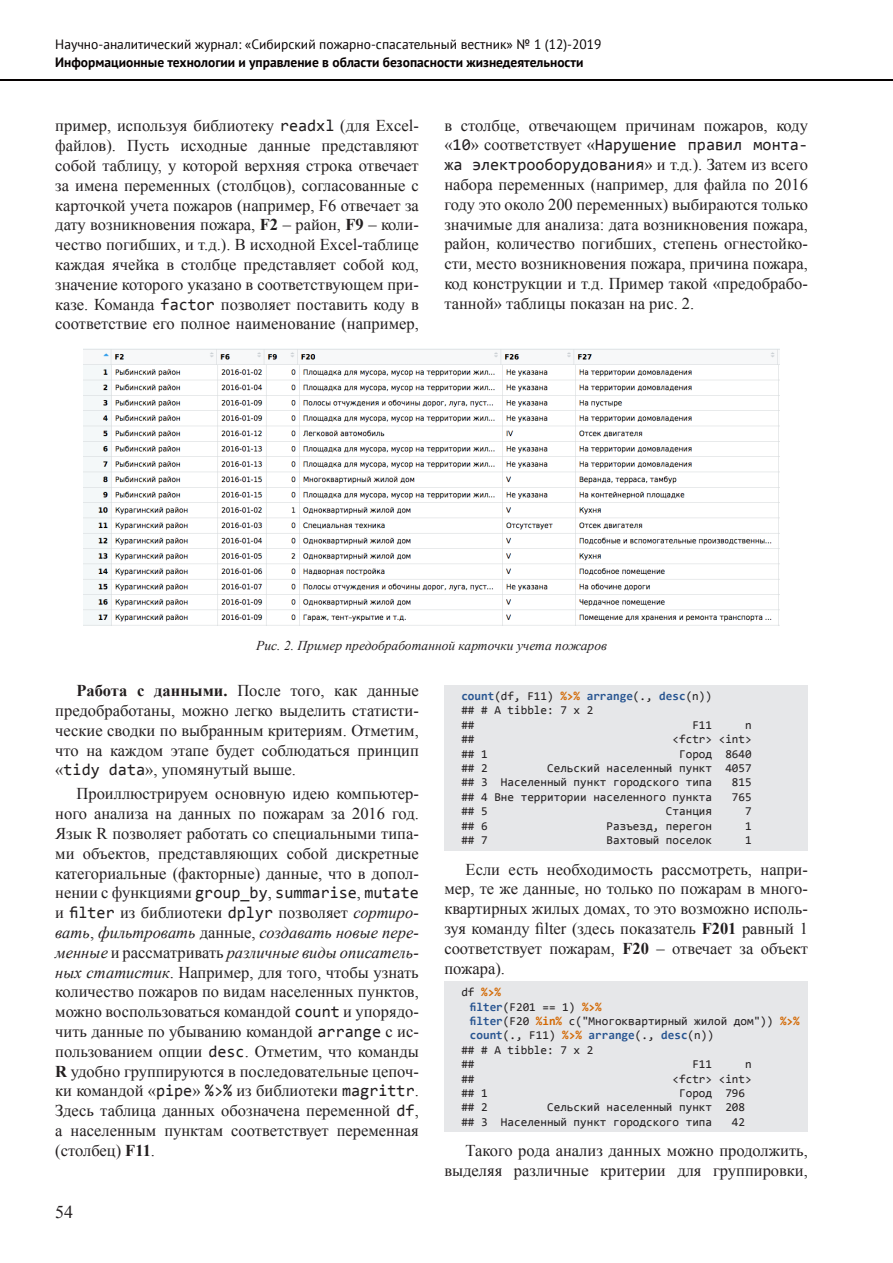
<style>
.page{position:relative;width:893px;height:1263px;background:#fff}
.page>*{position:absolute;margin:0;border:0;box-sizing:border-box;transform-origin:0 0}
.t1{font:18px "Times New Roman";color:#231f20}
.Текст{font:16.5px/19.8px "Times New Roman";color:#231f20;text-align:justify}
.t2{font:13.5px "PT Sans";color:#060101}
.t3{font:700 13.5px "PT Sans";color:#060101}
.Подпись_картинка{font:italic 13.5px "Times New Roman";color:#231f20}
.t4{font:12px/14.4px "Consolas";color:#231f20}
.t5{font:700 12px "Consolas";color:#285591}
.t6{font:700 12px "Consolas";color:#d36700}
.s1{font-family:"Consolas"}
.s2{font-weight:700}
.s3{font-style:italic}
.s4{font-weight:700;color:#285591}
.s5{font-weight:700;color:#d36700}
.s6{font-weight:400;color:#231f20}
.s7{color:#d36700}
</style>
<div class="page">
<hr style="left:0;top:80px;width:893px;height:1px;background:#060101">
<div style="left:444px;top:685px;width:364px;height:165px;background:#e6e7e9"></div>
<div style="left:444px;top:981px;width:364px;height:151px;background:#e6e7e9"></div>
<img style="left:83px;top:349px;width:697px;height:276px">
<p class="t2" style="left:55px;top:35px;width:548px">Научно-аналитический журнал: «Сибирский пожарно-спасательный вестник» № 1 (12)-2019</p>
<p class="t3" style="left:55px;top:54px;width:530px">Информационные технологии и управление в области безопасности жизнедеятельности</p>
<p class="Текст" style="left:55px;top:116px;width:365px">пример, используя библиотеку <span class="s1">readxl</span> (для Excel&shy;файлов). Пусть исходные данные представляют собой таблицу, у которой верхняя строка отвечает за имена переменных (столбцов), согласованные с карточкой учета пожаров (например, F6 отвечает за дату возникновения пожара, <span class="s2">F2</span> – район, <span class="s2">F9</span> – коли&shy;чество погибших, и т.д.). В исходной Excel-таблице каждая ячейка в столбце представляет собой код, значение которого указано в соответствующем при&shy;казе. Команда <span class="s1">factor</span> позволяет поставить коду в соответствие его полное наименование (например,</p>
<p class="Текст" style="left:444px;top:115px;width:365px">в столбце, отвечающем причинам пожаров, коду «<span class="s1">10</span>» соответствует «<span class="s1">Нарушение правил монта&shy;жа электрооборудования</span>» и т.д.). Затем из всего набора переменных (например, для файла по 2016 году это около 200 переменных) выбираются только значимые для анализа: дата возникновения пожара, район, количество погибших, степень огнестойко&shy;сти, место возникновения пожара, причина пожара, код конструкции и т.д. Пример такой «предобрабо&shy;танной» таблицы показан на рис. 2.</p>
<p class="Подпись_картинка" style="left:256px;top:636px;width:352px">Рис. 2. Пример предобработанной карточки учета пожаров</p>
<p class="Текст" style="left:55px;top:680px;width:365px;text-indent:21px"><span class="s2">Работа с данными.</span> После того, как данные предобработаны, можно легко выделить статисти&shy;ческие сводки по выбранным критериям. Отметим, что на каждом этапе будет соблюдаться принцип «<span class="s1">tidy data</span>», упомянутый выше.</p>
<p class="Текст" style="left:55px;top:784px;width:365px;text-indent:21px">Проиллюстрируем основную идею компьютер&shy;ного анализа на данных по пожарам за 2016 год.<br>Язык R позволяет работать со специальными типа&shy;ми объектов, представляющих собой дискретные категориальные (факторные) данные, что в допол&shy;нении с функциями <span class="s1">group_by</span>, <span class="s1">summarise</span>, <span class="s1">mutate </span>и <span class="s1">filter</span> из библиотеки <span class="s1">dplyr</span> позволяет <span class="s3">сортиро&shy;вать</span>, <span class="s3">фильтровать</span> данные, <span class="s3">создавать новые пере&shy;менные</span> и рассматривать <span class="s3">различные виды описатель&shy;ных статистик</span>. Например, для того, чтобы узнать количество пожаров по видам населенных пунктов, можно воспользоваться командой <span class="s1">count</span> и упорядо&shy;чить данные по убыванию командой <span class="s1">arrange</span> с ис&shy;пользованием опции <span class="s1">desc</span>. Отметим, что команды <span class="s2">R</span> удобно группируются в последовательные цепоч&shy;ки командой «<span class="s1">pipe</span>» <span class="s1">%&gt;%</span> из библиотеки <span class="s1">magrittr</span>.<br>Здесь таблица данных обозначена переменной <span class="s1">df</span>, а населенным пунктам соответствует переменная (столбец) <span class="s2">F11</span>.</p>
<p class="t1" style="left:55px;top:1200px;width:19px">54</p>
<p class="t4" style="left:461px;top:688px;width:252px"><span class="s4">count</span>(df, F11) <span class="s5">%&gt;%</span> <span class="s4">arrange</span>(., <span class="s4">desc</span>(n)) ## # A tibble: 7 x 2<br>##</p>
<p class="t4" style="left:692px;top:717px;width:21px">F11</p>
<p class="t4" style="left:745px;top:717px;width:8px">n</p>
<p class="t4" style="left:461px;top:732px;width:15px">##</p>
<p class="t4" style="left:673px;top:732px;width:81px">&lt;fctr&gt; &lt;int&gt;</p>
<p class="t4" style="left:461px;top:746px;width:28px">## 1</p>
<p class="t4" style="left:679px;top:746px;width:74px">Город 8640</p>
<p class="t4" style="left:461px;top:760px;width:28px">## 2</p>
<p class="t4" style="left:461px;top:760px;width:292px;text-indent:86px">Сельский населенный пункт 4057 ## 3 Населенный пункт городского типа</p>
<p class="t4" style="left:732px;top:775px;width:21px">815</p>
<p class="t4" style="left:461px;top:789px;width:252px">## 4 Вне территории населенного пункта</p>
<p class="t4" style="left:732px;top:789px;width:21px">765</p>
<p class="t4" style="left:461px;top:804px;width:28px">## 5</p>
<p class="t4" style="left:666px;top:804px;width:48px">Станция</p>
<p class="t4" style="left:745px;top:804px;width:8px">7</p>
<p class="t4" style="left:461px;top:818px;width:28px">## 6</p>
<p class="t4" style="left:607px;top:818px;width:107px">Разъезд, перегон</p>
<p class="t4" style="left:745px;top:818px;width:8px">1</p>
<p class="t4" style="left:461px;top:832px;width:28px">## 7</p>
<p class="t4" style="left:607px;top:832px;width:107px">Вахтовый поселок</p>
<p class="t4" style="left:745px;top:832px;width:8px">1</p>
<p class="Текст" style="left:444px;top:859px;width:365px;text-indent:21px">Если есть необходимость рассмотреть, напри&shy;мер, те же данные, но только по пожарам в много&shy;квартирных жилых домах, то это возможно исполь&shy;зуя команду filter (здесь показатель <span class="s2">F201</span> равный 1 соответствует пожарам, <span class="s2">F20</span> – отвечает за объект пожара).</p>
<p class="t6" style="left:461px;top:984px;width:41px"><span class="s6">df</span> %&gt;%</p>
<p class="t4" style="left:470px;top:999px;width:133px"><span class="s4">filter</span>(F201 == 1) <span class="s5">%&gt;%</span></p>
<p class="t4" style="left:470px;top:1013px;width:331px"><span class="s4">filter</span>(F20 <span class="s5">%in%</span> c("Многоквартирный жилой дом")) <span class="s5">%&gt;%</span></p>
<p class="t5" style="left:470px;top:1028px;width:246px">count<span class="s6">(., F11)</span> <span class="s7">%&gt;%</span> arrange<span class="s6">(.,</span> desc<span class="s6">(n))</span></p>
<p class="t4" style="left:461px;top:1042px;width:133px">## # A tibble: 7 x 2</p>
<p class="t4" style="left:461px;top:1057px;width:15px">##</p>
<p class="t4" style="left:692px;top:1057px;width:21px">F11</p>
<p class="t4" style="left:745px;top:1057px;width:8px">n</p>
<p class="t4" style="left:461px;top:1071px;width:15px">##</p>
<p class="t4" style="left:673px;top:1071px;width:81px">&lt;fctr&gt; &lt;int&gt;</p>
<p class="t4" style="left:461px;top:1085px;width:28px">## 1</p>
<p class="t4" style="left:679px;top:1085px;width:67px">Город 796</p>
<p class="t4" style="left:461px;top:1100px;width:28px">## 2</p>
<p class="t4" style="left:461px;top:1100px;width:285px;text-indent:86px">Сельский населенный пункт 208 ## 3 Населенный пункт городского типа</p>
<p class="t4" style="left:732px;top:1114px;width:15px">42</p>
<p class="Текст" style="left:444px;top:1140px;width:365px;text-align:right">Такого рода анализ данных можно продолжить, выделяя различные критерии для группировки,</p>
</div>
